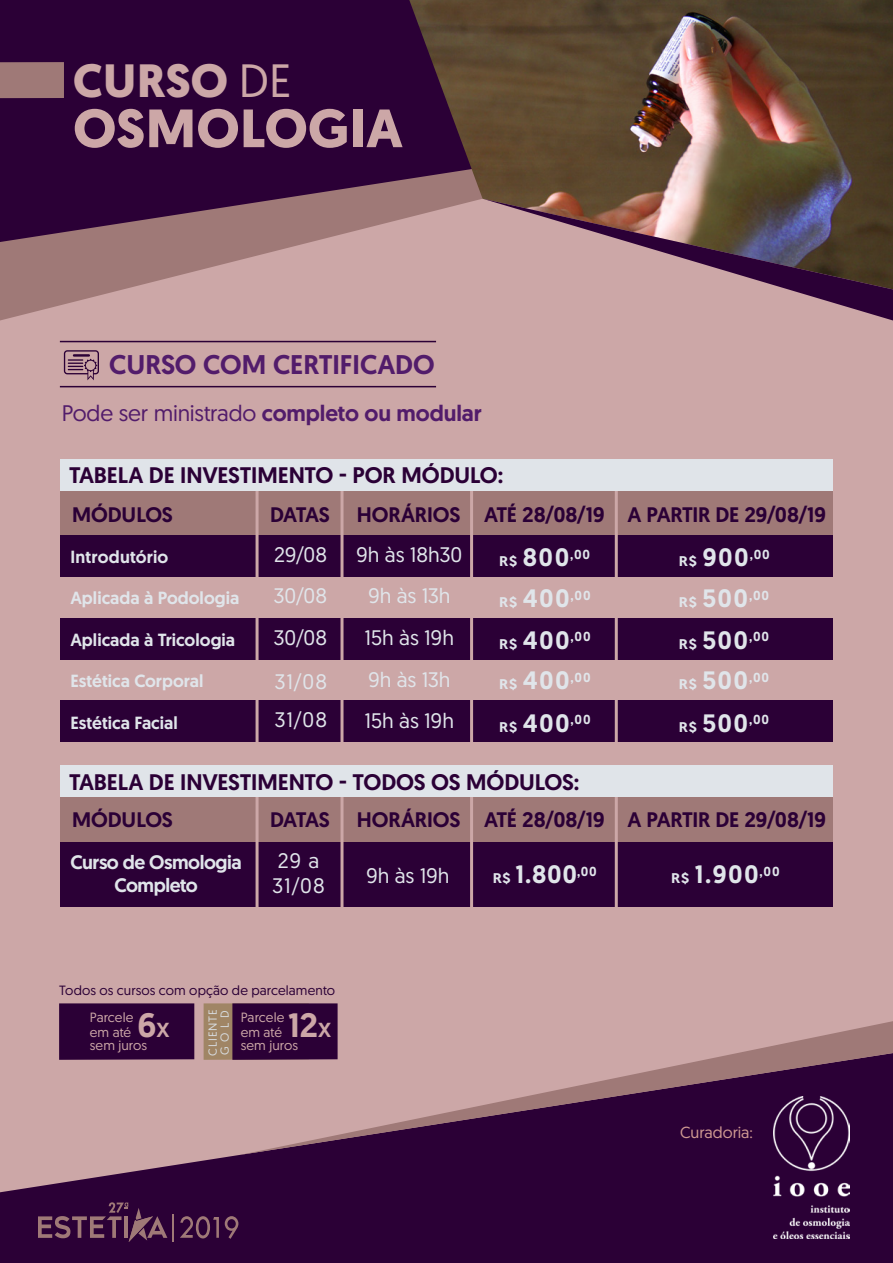
<style>
.page{position:relative;width:893px;height:1263px;background:#cca7a7}
.page>*{position:absolute;margin:0;border:0;box-sizing:border-box;transform-origin:0 0}
.t1{font:700 53.85px "Geomanist";letter-spacing:.01em;color:#cca7a7}
.t2{font:700 46.65px "Geomanist";letter-spacing:.005em;color:#cca7a7}
.t3{font:500 33.75px "Geomanist";color:#cca7a7}
.t4{font:500 27px "Geomanist";letter-spacing:-.01em;color:#521c6b}
.t5{font:500 25.2px/40.2px "Geomanist";letter-spacing:.055em;color:#e0e5ea}
.t6{font:500 22.5px "Geomanist";letter-spacing:-.005em;color:#2b0036}
.t7{font:22.5px "Geomanist";letter-spacing:-.01em;color:#521c6b}
.t8{font:500 21px "Geomanist";letter-spacing:-.01em;color:#2b0036}
.t9{font:21px/41.5px "Geomanist";color:#e0e5ea}
.t10{font:500 19.5px/23.4px "Geomanist";letter-spacing:-.025em;color:#e0e5ea;text-align:center}
.t11{font:500 17.55px "Geomanist";color:#e0e5ea}
.t12{font:16.05px "Geomanist";color:#cf9992}
.t13{font:13.35px/14.1px "Geomanist";letter-spacing:.005em;color:#cca7a7}
.t14{font:13.35px "Geomanist";letter-spacing:.01em;color:#2b0036}
.t15{font:11.7px/12.1px "Geomanist";letter-spacing:.065em;color:#d7dbde}
.s1{font-weight:400}
.s2{font-weight:500}
.s3{font-size:14.1px}
.s4{font-size:20.25px}
</style>
<div class="page">
<div style="left:0;top:0;width:409px;height:118px;background:#2b0036"></div>
<svg style="left:0;top:118px;width:409px;height:202px"></svg>
<div style="left:0;top:62px;width:64px;height:36px;background:#9f7977"></div>
<svg style="left:0;top:1053px;width:893px;height:210px;fill:#2b0036"></svg>
<img style="left:774px;top:1155px;width:75px;height:83px">
<svg style="left:38px;top:1202px;width:129px;height:40px;background:#4a2147"></svg>
<hr style="left:172px;top:1214px;width:2px;height:28px;background:#9f7977">
<svg style="left:180px;top:1216px;width:39px;height:22px"></svg>
<svg style="left:225px;top:1216px;width:13px;height:23px"></svg>
<svg style="left:241px;top:1021px;width:652px;height:134px"></svg>
<hr style="left:60px;top:386px;width:376px;height:1px;background:#2b0036">
<hr style="left:60px;top:341px;width:376px;height:1px;background:#2b0036">
<img style="left:409px;top:0;width:484px;height:217px">
<svg style="left:483px;top:199px;width:410px;height:121px"></svg>
<div style="left:59px;top:1003px;width:135px;height:57px;background:#2b0036"></div>
<svg style="left:204px;top:1003px;width:134px;height:57px;background:#461e41"></svg>
<div style="left:60px;top:490px;width:773px;height:45px;background:#9f7977"></div>
<div style="left:60px;top:797px;width:773px;height:45px;background:#9f7977"></div>
<div style="left:60px;top:535px;width:773px;height:41px;background:#2b0036"></div>
<div style="left:60px;top:618px;width:773px;height:41px;background:#2b0036"></div>
<div style="left:60px;top:701px;width:773px;height:41px;background:#2b0036"></div>
<div style="left:60px;top:842px;width:773px;height:65px;background:#2b0036"></div>
<svg style="left:64px;top:350px;width:35px;height:30px"></svg>
<hr style="left:256px;top:490px;width:3px;height:424px;background:#cca7a7">
<hr style="left:340px;top:490px;width:3px;height:424px;background:#cca7a7">
<hr style="left:470px;top:490px;width:3px;height:424px;background:#cca7a7">
<hr style="left:615px;top:490px;width:3px;height:424px;background:#cca7a7">
<div style="left:60px;top:459px;width:773px;height:31px;background:#e0e4e9"></div>
<div style="left:60px;top:766px;width:773px;height:31px;background:#e0e4e9"></div>
<h2 class="t2" style="left:73px;top:49px;width:220px">CURSO <span class="s1">DE</span></h2>
<h1 class="t1" style="left:73px;top:92px;width:331px">OSMOLOGIA</h1>
<p class="t4" style="left:109px;top:347px;width:327px">CURSO COM CERTIFICADO</p>
<p class="t7" style="left:62px;top:399px;width:422px">Pode ser ministrado <span class="s2">completo ou modular</span></p>
<p class="t6" style="left:69px;top:460px;width:435px">TABELA DE INVESTIMENTO - POR MÓDULO:</p>
<p class="t8" style="left:72px;top:501px;width:102px">MÓDULOS</p>
<p class="t8" style="left:270px;top:501px;width:61px">DATAS</p>
<p class="t8" style="left:357px;top:501px;width:471px">HORÁRIOS ATÉ 28/08/19 A PARTIR DE 29/08/19</p>
<p class="t9" style="left:274px;top:533px;width:54px">29/08</p>
<p class="t9" style="left:356px;top:533px;width:108px;text-align:center">9h às 18h30<br>9h às 13h<br>15h às 19h<br>9h às 13h<br>15h às 19h</p>
<p class="t11" style="left:70px;top:545px;width:100px">Introdutório</p>
<p class="t5" style="left:499px;top:537px;width:92px"><span class="s3">R$</span> 800<sup>,00</sup></p>
<p class="t9" style="left:274px;top:574px;width:55px">30/08<br>30/08</p>
<p class="t9" style="left:275px;top:662px;width:54px;line-height:38.2px">31/08<br>31/08</p>
<p class="t11" style="left:70px;top:587px;width:170px">Aplicada à Podologia</p>
<p class="t5" style="left:499px;top:578px;width:93px"><span class="s3">R$</span> 400<sup>,00</sup></p>
<p class="t5" style="left:499px;top:620px;width:93px"><span class="s3">R$</span> 400<sup>,00<br></sup><span class="s3">R$</span> 400<sup>,00</sup></p>
<p class="t5" style="left:499px;top:702px;width:93px"><span class="s3">R$</span> 400<sup>,00</sup></p>
<p class="t11" style="left:70px;top:628px;width:166px">Aplicada à Tricologia</p>
<p class="t11" style="left:70px;top:669px;width:135px">Estética Corporal</p>
<p class="t11" style="left:70px;top:711px;width:109px">Estética Facial</p>
<p class="t6" style="left:69px;top:767px;width:512px">TABELA DE INVESTIMENTO - TODOS OS MÓDULOS:</p>
<p class="t5" style="left:679px;top:537px;width:92px"><span class="s3">R$</span> 900<sup>,00</sup></p>
<p class="t5" style="left:679px;top:578px;width:92px"><span class="s3">R$</span> 500<sup>,00</sup></p>
<p class="t5" style="left:679px;top:620px;width:92px"><span class="s3">R$</span> 500<sup>,00<br></sup><span class="s3">R$</span> 500<sup>,00</sup></p>
<p class="t5" style="left:679px;top:702px;width:92px"><span class="s3">R$</span> 500<sup>,00</sup></p>
<p class="t8" style="left:72px;top:806px;width:102px">MÓDULOS</p>
<p class="t8" style="left:270px;top:806px;width:61px">DATAS</p>
<p class="t8" style="left:357px;top:806px;width:471px">HORÁRIOS ATÉ 28/08/19 A PARTIR DE 29/08/19</p>
<p class="t9" style="left:272px;top:847px;width:54px;line-height:25.5px">29 a<br>31/08</p>
<p class="t10" style="left:71px;top:850px;width:173px">Curso de Osmologia<br>Completo</p>
<p class="t5" style="left:493px;top:854px;width:105px"><span class="s3">R$</span> 1.800<sup>,00</sup></p>
<p class="t5" style="left:671px;top:854px;width:110px"><span class="s3">R$</span> 1.900<sup>,00</sup></p>
<p class="t9" style="left:366px;top:854px;width:85px">9h às 19h</p>
<p class="t14" style="left:59px;top:981px;width:277px">Todos os cursos com opção de parcelamento</p>
<h3 class="t3" style="left:137px;top:1002px;width:34px">6<span class="s4">X</span></h3>
<p class="t13" style="left:90px;top:1010px;width:59px">Parcele em até sem juros</p>
<p class="t15" style="left:206px;top:1056px;width:47px;rotate:-90deg">CLIENTE<br>GOLD</p>
<h3 class="t3" style="left:288px;top:1002px;width:45px">12<span class="s4">X</span></h3>
<p class="t13" style="left:241px;top:1010px;width:59px">Parcele em até sem juros</p>
<p class="t12" style="left:680px;top:1122px;width:74px">Curadoria:</p>
</div>
